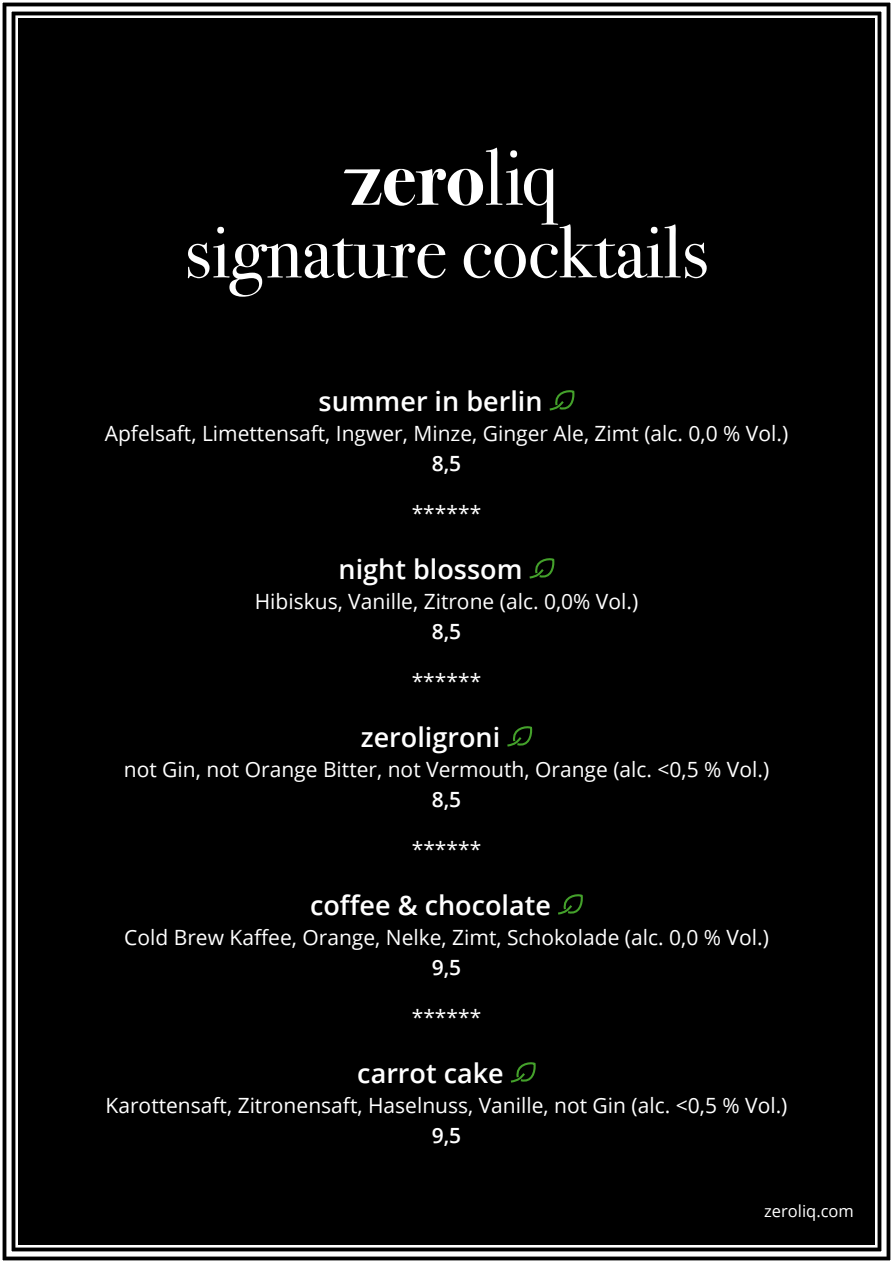
<style>
.page{position:relative;width:893px;height:1263px;background:#fff}
.page>*{position:absolute;margin:0;border:0;box-sizing:border-box;transform-origin:0 0}
.t1{font:700 80.7px "Bodoni Svty Two ITCTT";color:#fff;scale:.95 1}
.t2{font:75px "Bodoni Svty Two ITCTT";color:#fff}
.t3{font:600 27px "Open Sans";color:#fff}
.t4{font:21px "Open Sans";color:#fff}
.t5{font:600 21px "Open Sans";color:#fff}
.t6{font:16.5px "Open Sans";color:#fff}
.s1{font-weight:400}
</style>
<div class="page">
<div style="left:2px;top:2px;width:889px;height:1259px;background:#000"></div>
<div style="left:6px;top:6px;width:880px;height:1250px;border:5px solid #fff"></div>
<svg style="left:344px;top:161px;width:36px;height:26px"></svg>
<h1 class="t1" style="left:351px;top:111px;width:218px">zero<span class="s1">liq</span></h1>
<h2 class="t2" style="left:184px;top:190px;width:526px">signature cocktails</h2>
<p class="t3" style="left:318px;top:382px;width:226px">summer in berlin</p>
<p class="t4" style="left:105px;top:419px;width:685px">Apfelsaft, Limettensaft, Ingwer, Minze, Ginger Ale, Zimt (alc. 0,0 % Vol.)</p>
<p class="t5" style="left:432px;top:449px;width:31px">8,5</p>
<p class="t4" style="left:412px;top:499px;width:71px">******</p>
<p class="t3" style="left:339px;top:550px;width:185px">night blossom</p>
<p class="t4" style="left:255px;top:587px;width:385px">Hibiskus, Vanille, Zitrone (alc. 0,0% Vol.)</p>
<p class="t5" style="left:432px;top:617px;width:31px">8,5</p>
<p class="t4" style="left:412px;top:667px;width:71px">******</p>
<p class="t3" style="left:361px;top:718px;width:141px">zeroligroni</p>
<p class="t4" style="left:124px;top:755px;width:647px">not Gin, not Orange Bitter, not Vermouth, Orange (alc. &lt;0,5 % Vol.)</p>
<p class="t5" style="left:432px;top:785px;width:31px">8,5</p>
<p class="t4" style="left:412px;top:835px;width:71px">******</p>
<p class="t3" style="left:310px;top:886px;width:242px">coffee &amp; chocolate</p>
<p class="t4" style="left:124px;top:923px;width:646px">Cold Brew Kaffee, Orange, Nelke, Zimt, Schokolade (alc. 0,0 % Vol.)</p>
<p class="t5" style="left:432px;top:953px;width:31px">9,5</p>
<p class="t4" style="left:412px;top:1003px;width:71px">******</p>
<p class="t3" style="left:357px;top:1054px;width:148px">carrot cake</p>
<p class="t4" style="left:106px;top:1091px;width:683px">Karottensaft, Zitronensaft, Haselnuss, Vanille, not Gin (alc. &lt;0,5 % Vol.)</p>
<p class="t5" style="left:432px;top:1121px;width:31px">9,5</p>
<p class="t6" style="left:764px;top:1200px;width:91px">zeroliq.com</p>
</div>
